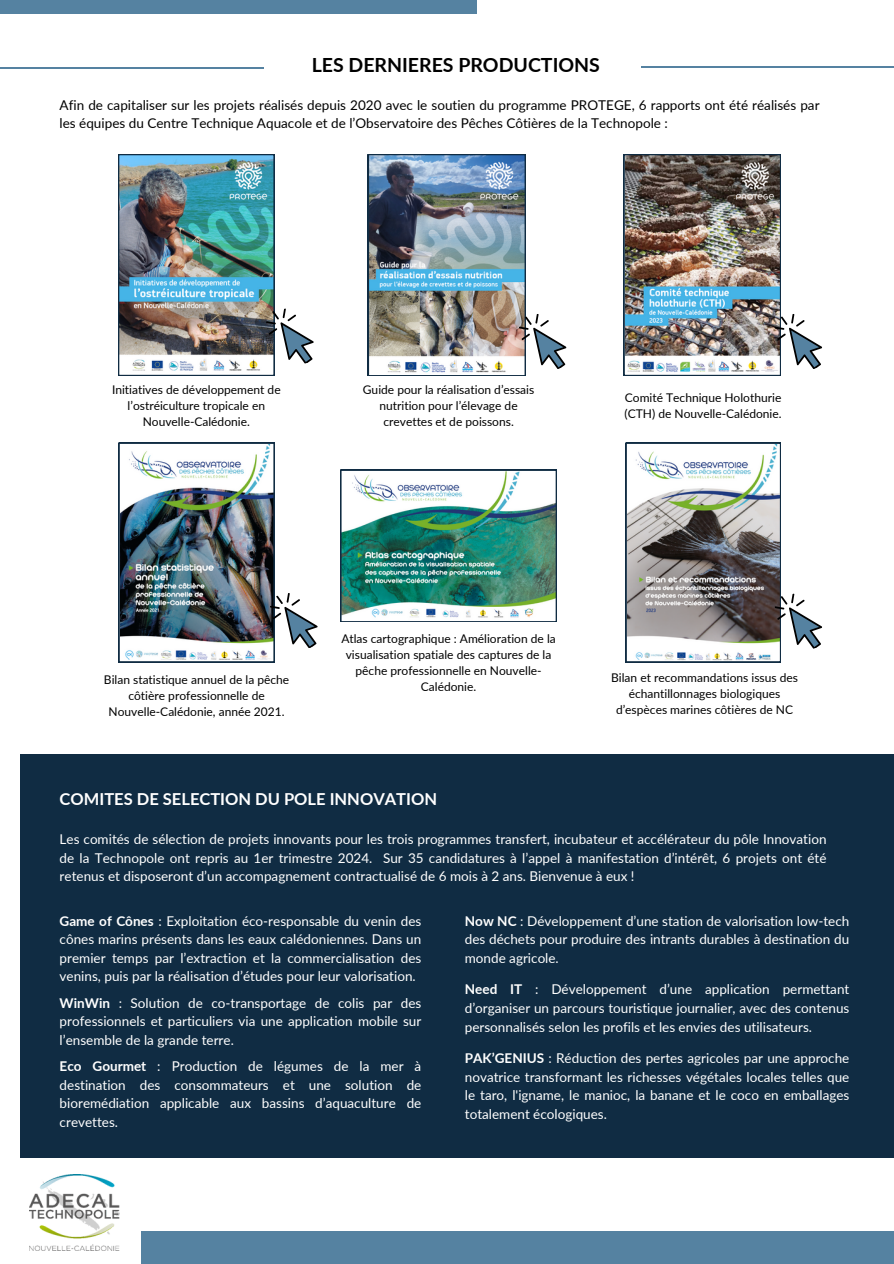
<style>
.page{position:relative;width:894px;height:1264px;background:#fff}
.page>*{position:absolute;margin:0;border:0;box-sizing:border-box;transform-origin:0 0}
.t1{font:700 19.5px "Lato";color:#000}
.t2{font:700 16.5px "Lato";color:#fff}
.t3{font:13.5px/18.5px "Lato";color:#fff;text-align:justify}
.t4{font:13.5px/18px "Lato";color:#000}
.t5{font:12px/16px "Lato";color:#000;text-align:center}
.s1{font-weight:700}
</style>
<div class="page">
<div style="left:20px;top:754px;width:873px;height:403px;background:#102c43"></div>
<div style="left:141px;top:1231px;width:752px;height:32px;background:#5582a1"></div>
<img style="left:29px;top:1174px;width:90px;height:76px">
<div style="left:0;top:0;width:477px;height:14px;background:#5582a1"></div>
<hr style="left:640px;top:66px;width:253px;height:1px;background:#5582a1">
<hr style="left:0;top:67px;width:263px;height:1px;background:#5582a1">
<img style="left:340px;top:470px;width:216px;height:151px">
<img style="left:118px;top:154px;width:196px;height:222px">
<img style="left:368px;top:154px;width:199px;height:222px">
<img style="left:623px;top:154px;width:199px;height:222px">
<img style="left:119px;top:443px;width:199px;height:219px">
<svg style="left:625px;top:443px;width:197px;height:219px"></svg>
<h1 class="t1" style="left:311px;top:53px;width:289px">LES DERNIERES PRODUCTIONS</h1>
<p class="t4" style="left:60px;top:95px;width:761px">Afin de capitaliser sur les projets réalisés depuis 2020 avec le soutien du programme PROTEGE, 6 rapports ont été réalisés par les équipes du Centre Technique Aquacole et de l’Observatoire des Pêches Côtières de la Technopole :</p>
<p class="t5" style="left:112px;top:382px;width:170px">Initiatives de développement de l’ostréiculture tropicale en<br>Nouvelle-Calédonie.</p>
<p class="t5" style="left:363px;top:382px;width:173px">Guide pour la réalisation d’essais nutrition pour l’élevage de crevettes et de poissons.</p>
<p class="t5" style="left:624px;top:390px;width:158px;text-align:left">Comité Technique Holothurie (CTH) de Nouvelle-Calédonie.</p>
<p class="t5" style="left:104px;top:671px;width:187px">Bilan statistique annuel de la pêche côtière professionnelle de<br>Nouvelle-Calédonie, année 2021.</p>
<p class="t5" style="left:341px;top:630px;width:216px">Atlas cartographique : Amélioration de la visualisation spatiale des captures de la pêche professionnelle en Nouvelle-Calédonie.</p>
<p class="t5" style="left:611px;top:669px;width:188px">Bilan et recommandations issus des échantillonnages biologiques d’espèces marines côtières de NC</p>
<p class="t2" style="left:60px;top:788px;width:379px">COMITES DE SELECTION DU POLE INNOVATION</p>
<p class="t3" style="left:60px;top:829px;width:768px">Les comités de sélection de projets innovants pour les trois programmes transfert, incubateur et accélérateur du pôle Innovation de la Technopole ont repris au 1er trimestre 2024. Sur 35 candidatures à l’appel à manifestation d’intérêt, 6 projets ont été retenus et disposeront d’un accompagnement contractualisé de 6 mois à 2 ans. Bienvenue à eux !</p>
<p class="t3" style="left:60px;top:911px;width:363px"><span class="s1">Game of Cônes</span> : Exploitation éco-responsable du venin des cônes marins présents dans les eaux calédoniennes. Dans un premier temps par l’extraction et la commercialisation des venins, puis par la réalisation d’études pour leur valorisation.</p>
<p class="t3" style="left:60px;top:993px;width:363px"><span class="s1">WinWin</span> : Solution de co-transportage de colis par des professionnels et particuliers via une application mobile sur l’ensemble de la grande terre.</p>
<p class="t3" style="left:60px;top:1056px;width:363px"><span class="s1">Eco Gourmet</span> : Production de légumes de la mer à destination des consommateurs et une solution de bioremédiation applicable aux bassins d’aquaculture de crevettes.</p>
<p class="t3" style="left:464px;top:911px;width:386px"><span class="s1">Now NC</span> : Développement d’une station de valorisation low-tech des déchets pour produire des intrants durables à destination du monde agricole.</p>
<p class="t3" style="left:464px;top:979px;width:386px"><span class="s1">Need IT</span> : Développement d’une application permettant d’organiser un parcours touristique journalier, avec des contenus personnalisés selon les profils et les envies des utilisateurs.</p>
<p class="t3" style="left:464px;top:1048px;width:386px"><span class="s1">PAK’GENIUS</span> : Réduction des pertes agricoles par une approche novatrice transformant les richesses végétales locales telles que le taro, l'igname, le manioc, la banane et le coco en emballages totalement écologiques.</p>
</div>
